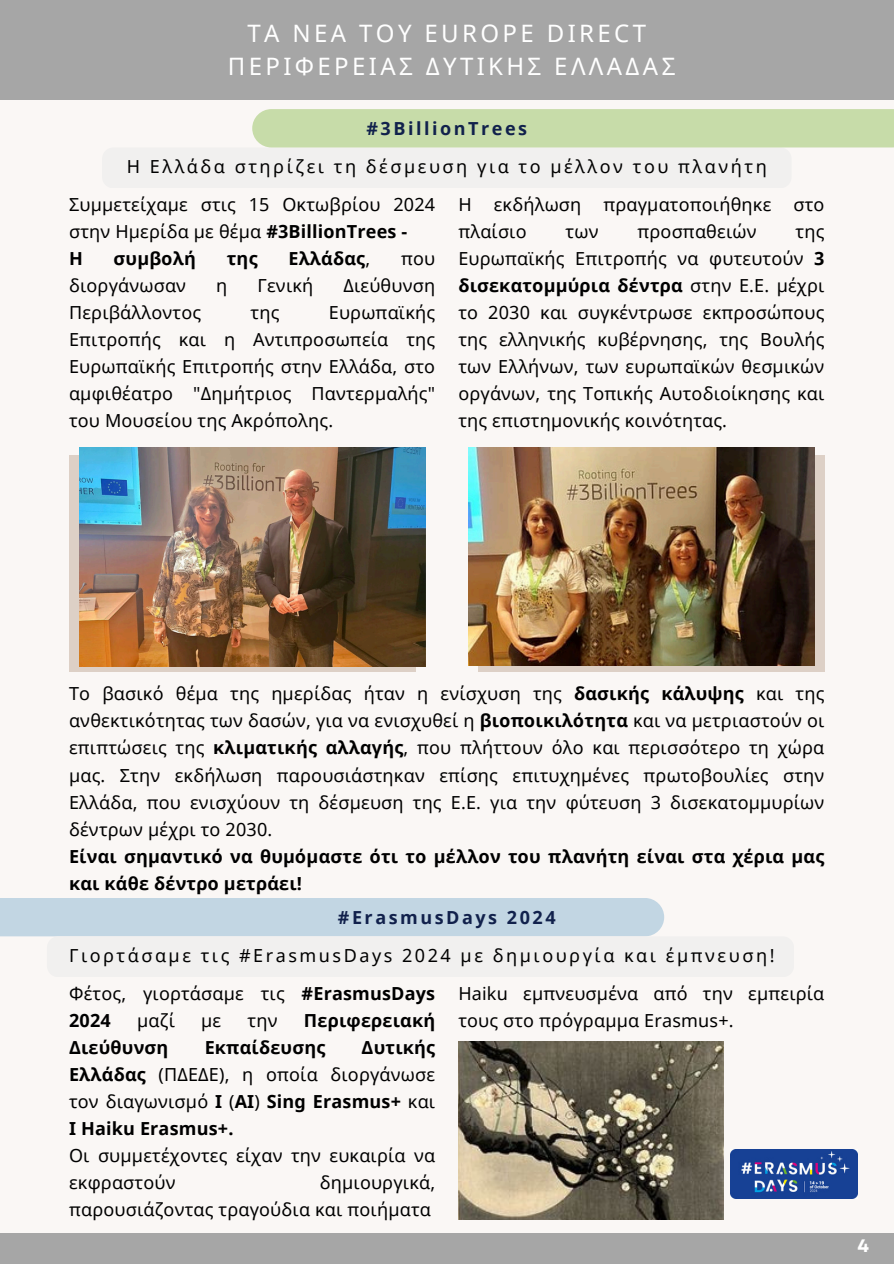
<style>
.page{position:relative;width:894px;height:1264px;background:#fff}
.page>*{position:absolute;margin:0;border:0;box-sizing:border-box;transform-origin:0 0}
.t1{font:24px/32.7px "Noto Sans";letter-spacing:.14em;color:#fff;text-align:center}
.t2{font:18px/27px "Noto Sans";letter-spacing:.01em;color:#000}
.t3{font:700 18px/27px "Noto Sans";letter-spacing:.01em;color:#000}
.t4{font:18px "Noto Sans";letter-spacing:.14em;color:#000}
.t5{font:700 18px "Noto Sans";letter-spacing:.14em;color:#11214c}
.t6{font:700 18px "Garet";color:#fff}
.s1{font-weight:700}
.s2{font-weight:400}
</style>
<div class="page">
<div style="left:0;top:0;width:893px;height:1263px;background:#faf7f5"></div>
<div style="left:0;top:0;width:893px;height:100px;background:#a6a6a6"></div>
<div style="left:0;top:1232px;width:893px;height:31px;background:#a6a6a6"></div>
<div style="left:102px;top:147px;width:689px;height:41px;background:#f1f0ef;border-radius:11px"></div>
<div style="left:69px;top:455px;width:346px;height:217px;background:#ddd0c6"></div>
<div style="left:478px;top:455px;width:346px;height:217px;background:#ddd0c6"></div>
<img style="left:79px;top:447px;width:346px;height:219px">
<img style="left:468px;top:447px;width:346px;height:219px">
<div style="left:252px;top:109px;width:641px;height:38px;background:#c7dca9"></div>
<div style="left:0;top:898px;width:664px;height:38px;background:#c2d6e3"></div>
<div style="left:47px;top:936px;width:746px;height:41px;background:#f1f0ef;border-radius:11px"></div>
<img style="left:730px;top:1149px;width:127px;height:49px">
<img style="left:458px;top:1041px;width:265px;height:178px">
<h2 class="t1" style="left:228px;top:17px;width:449px">TA NEA TOY EUROPE DIRECT<br>ΠΕΡΙΦΕΡΕΙΑΣ ΔΥΤΙΚΗΣ ΕΛΛΑΔΑΣ</h2>
<p class="t5" style="left:366px;top:116px;width:162px">#3BillionTrees</p>
<p class="t4" style="left:127px;top:154px;width:641px">Η Ελλάδα στηρίζει τη δέσμευση για το μέλλον του πλανήτη</p>
<p class="t2" style="left:458px;top:191px;width:367px">Η εκδήλωση πραγματοποιήθηκε στο πλαίσιο</p>
<p class="t2" style="left:69px;top:191px;width:367px">Συμμετείχαμε στις 15 Οκτωβρίου 2024 στην Ημερίδα με θέμα <span class="s1">#3BillionTrees -</span></p>
<p class="t3" style="left:69px;top:245px;width:15px">Η</p>
<p class="t3" style="left:114px;top:245px;width:84px">συμβολή</p>
<p class="t3" style="left:227px;top:245px;width:32px">της</p>
<p class="t3" style="left:288px;top:245px;width:83px">Ελλάδας<span class="s2">,</span></p>
<p class="t2" style="left:401px;top:245px;width:36px">που</p>
<p class="t2" style="left:69px;top:272px;width:119px">διοργάνωσαν</p>
<p class="t2" style="left:216px;top:272px;width:13px">η</p>
<p class="t2" style="left:257px;top:272px;width:57px">Γενική</p>
<p class="t2" style="left:343px;top:272px;width:93px">Διεύθυνση</p>
<p class="t2" style="left:69px;top:299px;width:134px">Περιβάλλοντος</p>
<p class="t2" style="left:250px;top:299px;width:30px">της</p>
<p class="t2" style="left:565px;top:218px;width:34px">των</p>
<p class="t2" style="left:637px;top:218px;width:121px">προσπαθειών</p>
<p class="t2" style="left:458px;top:218px;width:367px;text-align:justify;text-indent:337px">της Ευρωπαϊκής Επιτροπής να φυτευτούν <span class="s1">3 δισεκατομμύρια δέντρα</span> στην Ε.Ε. μέχρι το 2030 και συγκέντρωσε εκπροσώπους της ελληνικής κυβέρνησης, της Βουλής των Ελλήνων, των ευρωπαϊκών θεσμικών οργάνων, της Τοπικής Αυτοδιοίκησης και της επιστημονικής κοινότητας.</p>
<p class="t2" style="left:69px;top:299px;width:367px;text-align:justify;text-indent:260px">Ευρωπαϊκής Επιτροπής και η Αντιπροσωπεία της Ευρωπαϊκής Επιτροπής στην Ελλάδα, στο αμφιθέατρο "Δημήτριος Παντερμαλής" του Μουσείου της Ακρόπολης.</p>
<p class="t2" style="left:69px;top:680px;width:756px;text-align:justify">Το βασικό θέμα της ημερίδας ήταν η ενίσχυση της <span class="s1">δασικής κάλυψης</span> και της ανθεκτικότητας των δασών, για να ενισχυθεί η <span class="s1">βιοποικιλότητα</span> και να μετριαστούν οι επιπτώσεις της <span class="s1">κλιματικής αλλαγής</span>, που πλήττουν όλο και περισσότερο τη χώρα μας. Στην εκδήλωση παρουσιάστηκαν επίσης επιτυχημένες πρωτοβουλίες στην Ελλάδα, που ενισχύουν τη δέσμευση της Ε.Ε. για την φύτευση 3 δισεκατομμυρίων δέντρων μέχρι το 2030.</p>
<p class="t3" style="left:69px;top:842px;width:756px">Είναι σημαντικό να θυμόμαστε ότι το μέλλον του πλανήτη είναι στα χέρια μας και κάθε δέντρο μετράει!</p>
<p class="t5" style="left:338px;top:904px;width:219px">#ErasmusDays 2024</p>
<p class="t4" style="left:69px;top:942px;width:706px">Γιορτάσαμε τις #ErasmusDays 2024 με δημιουργία και έμπνευση!</p>
<p class="t2" style="left:458px;top:979px;width:367px">Haiku εμπνευσμένα από την εμπειρία τους στο πρόγραμμα Erasmus+.</p>
<p class="t2" style="left:69px;top:979px;width:367px">Φέτος, γιορτάσαμε τις <span class="s1">#ErasmusDays<br>2024</span></p>
<p class="t2" style="left:137px;top:1006px;width:39px">μαζί</p>
<p class="t2" style="left:201px;top:1006px;width:22px">με</p>
<p class="t2" style="left:247px;top:1006px;width:31px">την</p>
<p class="t3" style="left:304px;top:1006px;width:133px">Περιφερειακή</p>
<p class="t3" style="left:69px;top:1033px;width:101px">Διεύθυνση</p>
<p class="t3" style="left:204px;top:1033px;width:122px">Εκπαίδευσης</p>
<p class="t3" style="left:69px;top:1033px;width:367px;text-align:justify;text-indent:292px">Δυτικής Ελλάδας <span class="s2">(ΠΔΕΔΕ), η οποία διοργάνωσε τον διαγωνισμό</span> I <span class="s2">(</span>AI<span class="s2">)</span> Sing Erasmus+ <span class="s2">και </span>I Haiku Erasmus+.</p>
<p class="t2" style="left:69px;top:1141px;width:367px">Οι συμμετέχοντες είχαν την ευκαιρία να εκφραστούν</p>
<p class="t2" style="left:69px;top:1168px;width:367px;text-align:right">δημιουργικά,<br>παρουσιάζοντας τραγούδια και ποιήματα</p>
<p class="t6" style="left:857px;top:1232px;width:13px">4</p>
</div>
